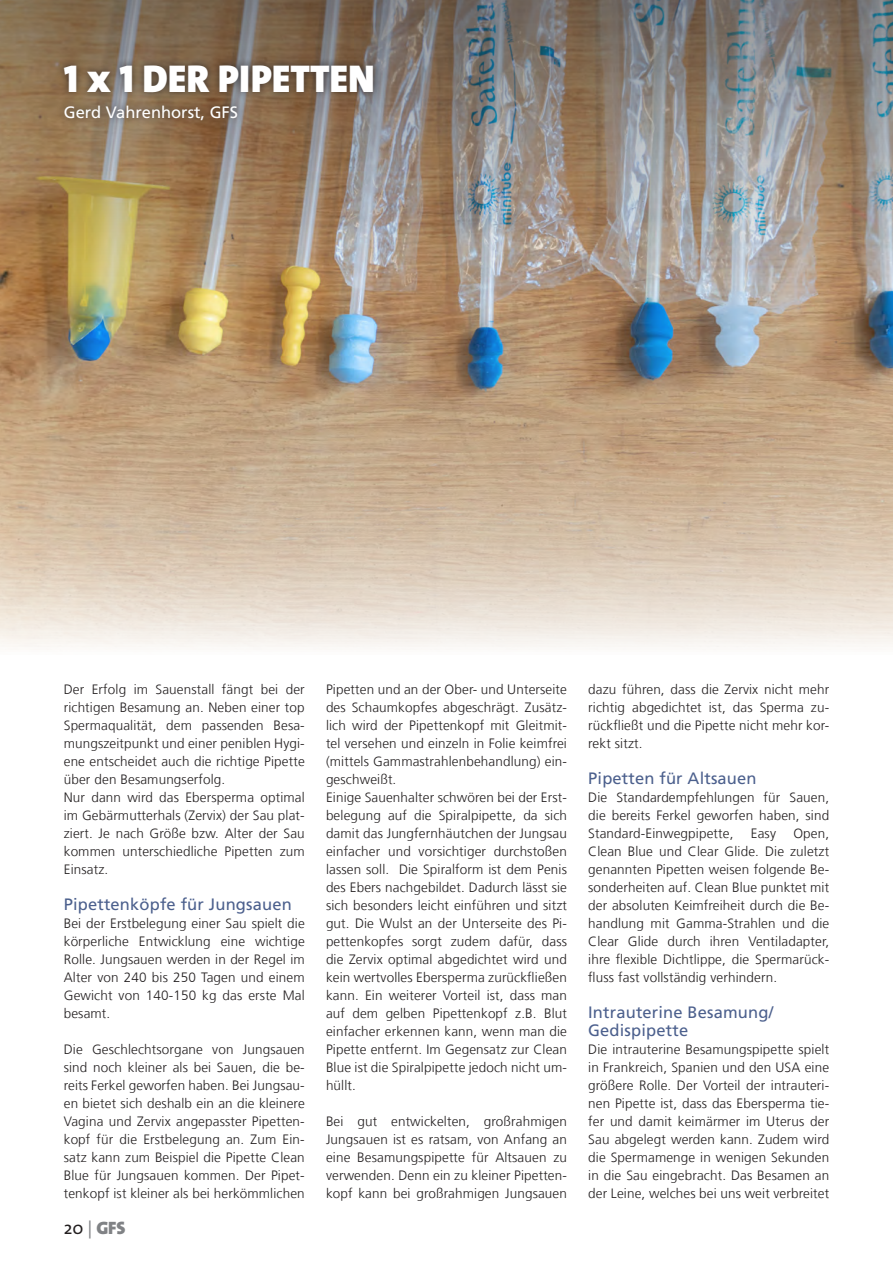
<style>
.page{position:relative;width:893px;height:1263px;background:#fff}
.page>*{position:absolute;margin:0;border:0;box-sizing:border-box;transform-origin:0 0}
.t1{font:39px "The Sans Black Caps";color:#fff}
.t2{font:900 18px "The Sans";color:#808285}
.t3{font:16.5px/18px "Frutiger LT Com";letter-spacing:.01em;color:#4c608d}
.t4{font:16.5px "Frutiger LT Com";color:#fff}
.t5{font:300 13.5px/18px "Frutiger LT Com";letter-spacing:.01em;color:#231f20;text-align:justify}
.s1{font-weight:400;color:#231f20}
.s2{font-weight:400}
</style>
<div class="page">
<img style="left:0;top:0;width:893px;height:550px">
<div style="left:56px;top:57px;width:325px;height:43px;background:#231f20;opacity:.75"></div>
<div style="left:57px;top:97px;width:188px;height:30px;background:#231f20;opacity:.75"></div>
<h1 class="t1" style="left:64px;top:45px;width:313px">1 x 1 DER PIPETTEN</h1>
<p class="t4" style="left:64px;top:102px;width:176px">Gerd Vahrenhorst, GFS</p>
<p class="t5" style="left:64px;top:680px;width:242px;text-align:left">Der Erfolg im Sauenstall fängt bei der richtigen Besamung an. Neben einer top Spermaqualität, dem passenden Besa&shy;mungszeitpunkt und einer peniblen Hygi&shy;ene entscheidet auch die richtige Pipette über den Besamungserfolg.<br>Nur dann wird das Ebersperma optimal im Gebärmutterhals (Zervix) der Sau plat&shy;ziert. Je nach Größe bzw. Alter der Sau kommen unterschiedliche Pipetten zum Einsatz.</p>
<p class="t3" style="left:64px;top:895px;width:230px">Pipettenköpfe für Jungsauen</p>
<p class="t5" style="left:64px;top:914px;width:242px">Bei der Erstbelegung einer Sau spielt die körperliche Entwicklung eine wichtige Rolle. Jungsauen werden in der Regel im Alter von 240 bis 250 Tagen und einem Gewicht von 140-150 kg das erste Mal besamt.</p>
<p class="t5" style="left:64px;top:1040px;width:242px">Die Geschlechtsorgane von Jungsauen sind noch kleiner als bei Sauen, die be&shy;reits Ferkel geworfen haben. Bei Jungsau&shy;en bietet sich deshalb ein an die kleinere Vagina und Zervix angepasster Pipetten&shy;kopf für die Erstbelegung an. Zum Ein&shy;satz kann zum Beispiel die Pipette Clean Blue für Jungsauen kommen. Der Pipet&shy;tenkopf ist kleiner als bei herkömmlichen</p>
<h2 class="t2" style="left:64px;top:1212px;width:63px"><span class="s1">20</span> <span class="s2">|</span> GFS</h2>
<p class="t5" style="left:326px;top:680px;width:242px;text-align:left">Pipetten und an der Ober- und Unterseite des Schaumkopfes abgeschrägt. Zusätz&shy;lich wird der Pipettenkopf mit Gleitmit&shy;tel versehen und einzeln in Folie keimfrei (mittels Gammastrahlenbehandlung) ein&shy;geschweißt.<br>Einige Sauenhalter schwören bei der Erst&shy;belegung auf die Spiralpipette, da sich damit das Jungfernhäutchen der Jungsau einfacher und vorsichtiger durchstoßen lassen soll. Die Spiralform ist dem Penis des Ebers nachgebildet. Dadurch lässt sie sich besonders leicht einführen und sitzt gut. Die Wulst an der Unterseite des Pi&shy;pettenkopfes sorgt zudem dafür, dass die Zervix optimal abgedichtet wird und kein wertvolles Ebersperma zurückfließen kann. Ein weiterer Vorteil ist, dass man auf dem gelben Pipettenkopf z.B. Blut einfacher erkennen kann, wenn man die Pipette entfernt. Im Gegensatz zur Clean Blue ist die Spiralpipette jedoch nicht um&shy;hüllt.</p>
<p class="t5" style="left:326px;top:1112px;width:242px">Bei gut entwickelten, großrahmigen Jungsauen ist es ratsam, von Anfang an eine Besamungspipette für Altsauen zu verwenden. Denn ein zu kleiner Pipetten&shy;kopf kann bei großrahmigen Jungsauen</p>
<p class="t5" style="left:588px;top:680px;width:242px">dazu führen, dass die Zervix nicht mehr richtig abgedichtet ist, das Sperma zu&shy;rückfließt und die Pipette nicht mehr kor&shy;rekt sitzt.</p>
<p class="t3" style="left:588px;top:769px;width:170px">Pipetten für Altsauen</p>
<p class="t5" style="left:588px;top:788px;width:242px">Die Standardempfehlungen für Sauen, die bereits Ferkel geworfen haben, sind Standard-Einwegpipette,</p>
<p class="t5" style="left:588px;top:824px;width:242px;text-indent:205px">Open, Clean Blue und Clear Glide. Die zuletzt genannten Pipetten weisen folgende Be&shy;sonderheiten auf. Clean Blue punktet mit der absoluten Keimfreiheit durch die Be&shy;handlung mit Gamma-Strahlen und die Clear Glide durch ihren Ventiladapter, ihre flexible Dichtlippe, die Spermarück&shy;fluss fast vollständig verhindern.</p>
<p class="t3" style="left:588px;top:1003px;width:187px">Intrauterine Besamung/<br>Gedispipette</p>
<p class="t5" style="left:588px;top:1040px;width:242px">Die intrauterine Besamungspipette spielt in Frankreich, Spanien und den USA eine größere Rolle. Der Vorteil der intrauteri&shy;nen Pipette ist, dass das Ebersperma tie&shy;fer und damit keimärmer im Uterus der Sau abgelegt werden kann. Zudem wird die Spermamenge in wenigen Sekunden in die Sau eingebracht. Das Besamen an der Leine, welches bei uns weit verbreitet</p>
<p class="t5" style="left:751px;top:824px;width:27px">Easy</p>
</div>
